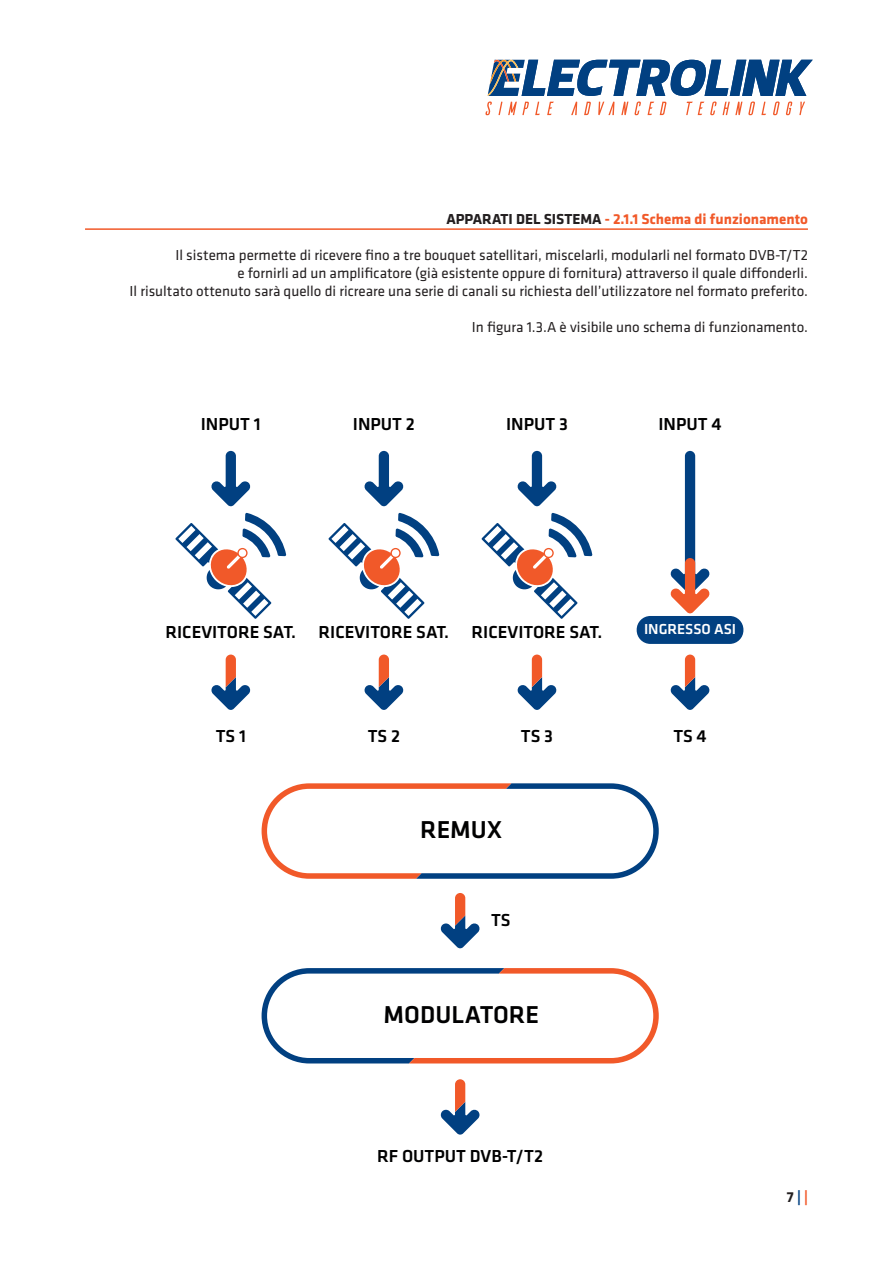
<style>
.page{position:relative;width:893px;height:1263px;background:#fff}
.page>*{position:absolute;margin:0;border:0;box-sizing:border-box;transform-origin:0 0}
.t1{font:500 25.35px "Klavika";color:#000001}
.t2{font:500 18px "Klavika";color:#000001}
.t3{font:15px "Klavika";color:#231f20}
.t4{font:700 15px "Klavika";color:#f15929}
.t5{font:500 15px "Klavika";color:#fff}
.t6{font:700 15px "Klavika";color:#231f20}
.s1{color:#231f20}
.s2{color:#014081}
.s3{color:#f15929}
</style>
<div class="page">
<svg style="left:485px;top:102px;width:7px;height:13px"></svg>
<svg style="left:498px;top:102px;width:4px;height:13px"></svg>
<svg style="left:508px;top:102px;width:21px;height:13px"></svg>
<svg style="left:535px;top:102px;width:5px;height:13px"></svg>
<svg style="left:547px;top:102px;width:7px;height:13px"></svg>
<svg style="left:571px;top:102px;width:6px;height:13px"></svg>
<svg style="left:584px;top:102px;width:7px;height:13px"></svg>
<svg style="left:598px;top:102px;width:16px;height:13px"></svg>
<svg style="left:621px;top:102px;width:7px;height:13px"></svg>
<svg style="left:634px;top:102px;width:7px;height:13px"></svg>
<svg style="left:647px;top:102px;width:7px;height:13px"></svg>
<svg style="left:660px;top:102px;width:7px;height:13px"></svg>
<svg style="left:686px;top:102px;width:18px;height:13px"></svg>
<svg style="left:710px;top:102px;width:32px;height:13px"></svg>
<svg style="left:748px;top:102px;width:7px;height:13px"></svg>
<svg style="left:761px;top:102px;width:5px;height:13px"></svg>
<svg style="left:773px;top:102px;width:7px;height:13px"></svg>
<svg style="left:786px;top:102px;width:6px;height:13px"></svg>
<svg style="left:799px;top:102px;width:6px;height:13px"></svg>
<svg style="left:488px;top:60px;width:325px;height:36px"></svg>
<hr style="left:85px;top:228px;width:723px;height:2px;background:#f15929">
<svg style="left:211px;top:654px;width:40px;height:56px"></svg>
<svg style="left:211px;top:451px;width:40px;height:56px"></svg>
<svg style="left:175px;top:513px;width:111px;height:106px"></svg>
<svg style="left:364px;top:654px;width:40px;height:56px"></svg>
<svg style="left:440px;top:893px;width:40px;height:56px"></svg>
<svg style="left:364px;top:451px;width:40px;height:56px"></svg>
<svg style="left:329px;top:513px;width:110px;height:106px"></svg>
<svg style="left:440px;top:1079px;width:40px;height:56px"></svg>
<svg style="left:517px;top:654px;width:40px;height:56px"></svg>
<svg style="left:517px;top:451px;width:40px;height:56px"></svg>
<svg style="left:482px;top:513px;width:110px;height:106px"></svg>
<svg style="left:670px;top:654px;width:40px;height:56px"></svg>
<svg style="left:262px;top:783px;width:397px;height:96px"></svg>
<svg style="left:262px;top:968px;width:397px;height:95px"></svg>
<svg style="left:670px;top:451px;width:40px;height:163px"></svg>
<div style="left:637px;top:616px;width:106px;height:28px;background:#014081;border-radius:14px"></div>
<p class="t4" style="left:446px;top:213px;width:363px"><span class="s1">APPARATI DEL SISTEMA</span> - 2.1.1 Schema di funzionamento</p>
<p class="t3" style="left:175px;top:249px;width:634px">Il sistema permette di ricevere fino a tre bouquet satellitari, miscelarli, modularli nel formato DVB-T/T2</p>
<p class="t3" style="left:237px;top:267px;width:572px">e fornirli ad un amplificatore (già esistente oppure di fornitura) attraverso il quale diffonderli.</p>
<p class="t3" style="left:130px;top:285px;width:680px">Il risultato ottenuto sarà quello di ricreare una serie di canali su richiesta dell’utilizzatore nel formato preferito.</p>
<p class="t3" style="left:472px;top:321px;width:337px">In figura 1.3.A è visibile uno schema di funzionamento.</p>
<p class="t2" style="left:201px;top:413px;width:61px">INPUT 1</p>
<p class="t2" style="left:353px;top:413px;width:64px">INPUT 2</p>
<p class="t2" style="left:506px;top:413px;width:63px">INPUT 3</p>
<p class="t2" style="left:658px;top:413px;width:65px">INPUT 4</p>
<p class="t2" style="left:165px;top:621px;width:132px">RICEVITORE SAT.</p>
<p class="t2" style="left:319px;top:621px;width:132px">RICEVITORE SAT.</p>
<p class="t2" style="left:472px;top:621px;width:132px">RICEVITORE SAT.</p>
<p class="t2" style="left:216px;top:726px;width:32px">TS 1</p>
<p class="t2" style="left:368px;top:726px;width:34px">TS 2</p>
<p class="t2" style="left:521px;top:726px;width:34px">TS 3</p>
<p class="t1" style="left:420px;top:814px;width:84px">REMUX</p>
<p class="t2" style="left:491px;top:909px;width:21px">TS</p>
<p class="t1" style="left:384px;top:999px;width:157px">MODULATORE</p>
<p class="t5" style="left:644px;top:620px;width:94px">INGRESSO ASI</p>
<p class="t2" style="left:673px;top:726px;width:35px">TS 4</p>
<p class="t2" style="left:377px;top:1145px;width:168px">RF OUTPUT DVB-T/T2</p>
<p class="t6" style="left:787px;top:1191px;width:22px">7<span class="s2">|</span><span class="s3">|</span></p>
</div>
